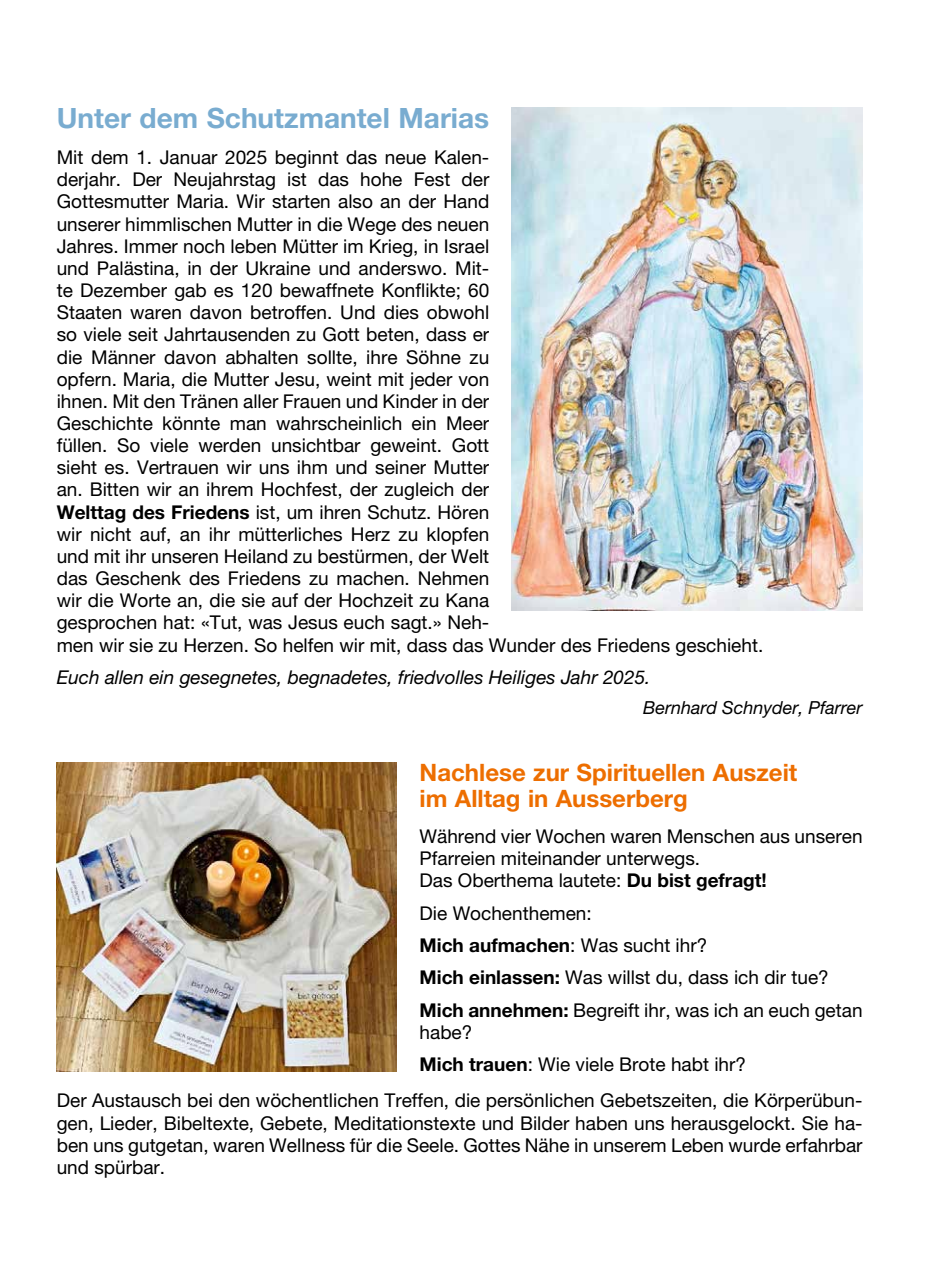
<style>
.page{position:relative;width:942px;height:1276px;background:#fff}
.page>*{position:absolute;margin:0;border:0;box-sizing:border-box;transform-origin:0 0}
.t1{font:700 28px "Helvetica Neue LT Pro";color:#79acd0}
.t2{font:700 24px/26.2px "Helvetica Neue LT Pro";color:#ed6e00}
.t3{font:19px/22.2px "Helvetica Neue LT Pro";color:#000}
.t4{font:italic 19px "Helvetica Neue LT Pro";color:#000}
.t5{font:italic 18px "Helvetica Neue LT Pro";color:#000}
.s1{font-weight:700}
</style>
<div class="page">
<img style="left:57px;top:763px;width:339px;height:308px">
<img style="left:512px;top:108px;width:350px;height:502px">
<h1 class="t1" style="left:57px;top:100px;width:434px">Unter dem Schutzmantel Marias</h1>
<p class="t3" style="left:57px;top:146px;width:707px">Mit dem 1. Januar 2025 beginnt das neue Kalen-<br>derjahr. Der Neujahrstag ist das hohe Fest der<br>Gottesmutter Maria. Wir starten also an der Hand<br>unserer himmlischen Mutter in die Wege des neuen<br>Jahres. Immer noch leben Mütter im Krieg, in Israel<br>und Palästina, in der Ukraine und anderswo. Mit-<br>te Dezember gab es 120 bewaffnete Konflikte; 60<br>Staaten waren davon betroffen. Und dies obwohl<br>so viele seit Jahrtausenden zu Gott beten, dass er<br>die Männer davon abhalten sollte, ihre Söhne zu<br>opfern. Maria, die Mutter Jesu, weint mit jeder von<br>ihnen. Mit den Tränen aller Frauen und Kinder in der<br>Geschichte könnte man wahrscheinlich ein Meer<br>füllen. So viele werden unsichtbar geweint. Gott<br>sieht es. Vertrauen wir uns ihm und seiner Mutter<br>an. Bitten wir an ihrem Hochfest, der zugleich der<br><span class="s1">Welttag des Friedens</span> ist, um ihren Schutz. Hören<br>wir nicht auf, an ihr mütterliches Herz zu klopfen<br>und mit ihr unseren Heiland zu bestürmen, der Welt<br>das Geschenk des Friedens zu machen. Nehmen<br>wir die Worte an, die sie auf der Hochzeit zu Kana<br>gesprochen hat: «Tut, was Jesus euch sagt.» Neh-<br>men wir sie zu Herzen. So helfen wir mit, dass das Wunder des Friedens geschieht.</p>
<p class="t4" style="left:57px;top:666px;width:595px">Euch allen ein gesegnetes, begnadetes, friedvolles Heiliges Jahr 2025.</p>
<p class="t5" style="left:642px;top:697px;width:221px">Bernhard Schnyder, Pfarrer</p>
<p class="t2" style="left:419px;top:758px;width:379px">Nachlese zur Spirituellen Auszeit im Alltag in Ausserberg</p>
<p class="t3" style="left:419px;top:825px;width:444px">Während vier Wochen waren Menschen aus unseren<br>Pfarreien miteinander unterwegs.<br>Das Oberthema lautete: <span class="s1">Du bist gefragt!</span></p>
<p class="t3" style="left:419px;top:896px;width:444px;line-height:32.2px">Die Wochenthemen:<br><span class="s1">Mich aufmachen</span>: Was sucht ihr?<br><span class="s1">Mich einlassen:</span> Was willst du, dass ich dir tue?<br><span class="s1">Mich annehmen:</span> Begreift ihr, was ich an euch getan</p>
<p class="t3" style="left:419px;top:1015px;width:328px;line-height:32.4px">habe?<br><span class="s1">Mich trauen</span>: Wie viele Brote habt ihr?</p>
<p class="t3" style="left:57px;top:1089px;width:807px;text-align:justify">Der Austausch bei den wöchentlichen Treffen, die persönlichen Gebetszeiten, die Körperübun&shy;gen, Lieder, Bibeltexte, Gebete, Meditationstexte und Bilder haben uns herausgelockt. Sie ha&shy;ben uns gutgetan, waren Wellness für die Seele. Gottes Nähe in unserem Leben wurde erfahrbar und spürbar.</p>
</div>
